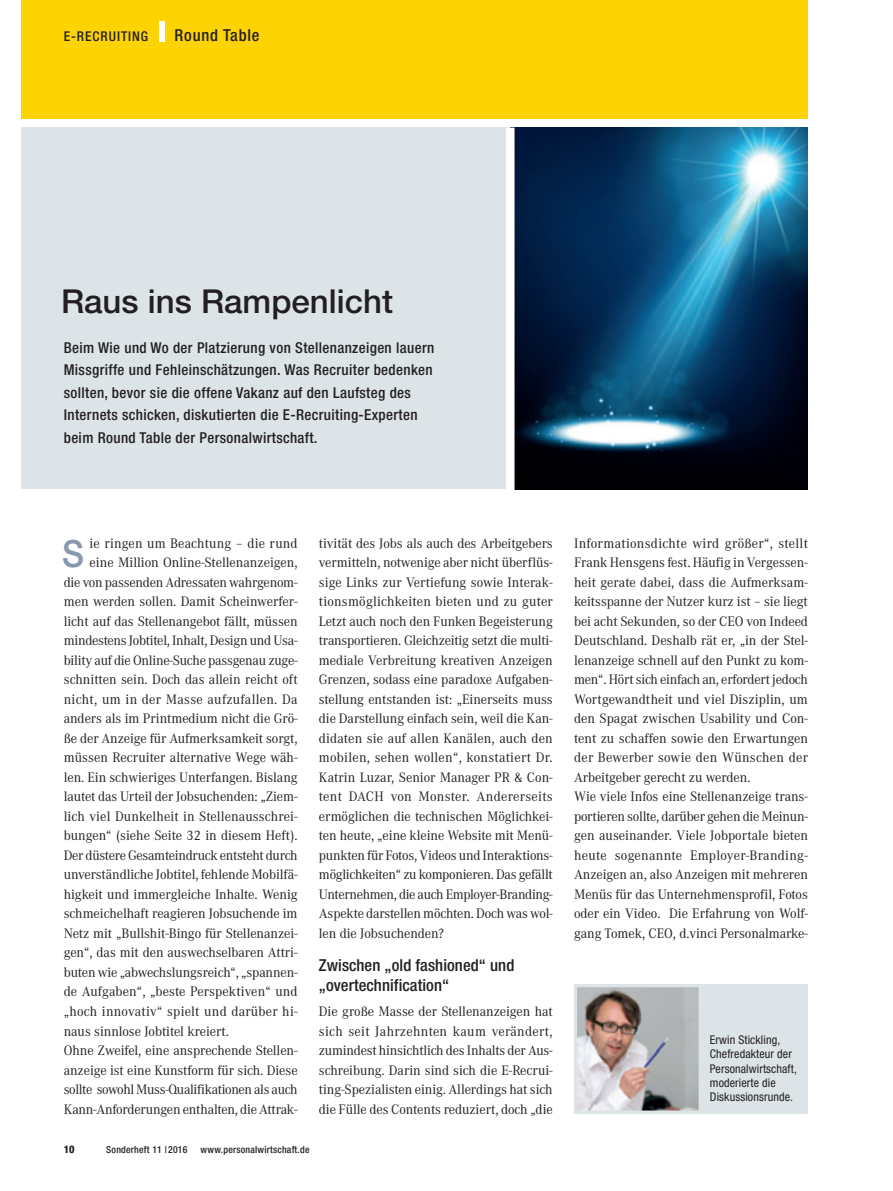
<style>
.page{position:relative;width:893px;height:1191px;background:#fff}
.page>*{position:absolute;margin:0;border:0;box-sizing:border-box;transform-origin:0 0}
.t1{font:500 37.5px "Helvetica Neue";color:#8897ad;scale:.9 1}
.t2{font:500 33px "Helvetica Neue";color:#231f20}
.t3{font:500 condensed 16.5px/19.5px "Helvetica Neue";letter-spacing:.005em;color:#231f20}
.t4{font:500 condensed 16.5px "Helvetica Neue";letter-spacing:.05em;color:#231f20}
.t5{font:500 condensed 15px/22.5px "Helvetica Neue";letter-spacing:.025em;color:#231f20}
.t6{font:14.25px/19.5px "Corporate A";letter-spacing:-.005em;color:#231f20;text-align:justify}
.t7{font:14.25px "Corporate A";letter-spacing:-.025em;color:#231f20}
.t8{font:14.25px "Corporate A";letter-spacing:.015em;color:#231f20}
.t9{font:14.25px "Corporate A";letter-spacing:.02em;color:#231f20}
.t10{font:500 condensed 13.5px "Helvetica Neue";letter-spacing:.07em;color:#231f20}
.t11{font:condensed 12px/14.2px "Helvetica Neue";letter-spacing:.01em;color:#231f20}
.t12{font:800 condensed 10.5px "Helvetica Neue";color:#231f20}
.t13{font:500 condensed 9.75px "Helvetica Neue";letter-spacing:.025em;color:#231f20}
</style>
<div class="page">
<div style="left:21px;top:0;width:787px;height:119px;background:#fed304"></div>
<div style="left:159px;top:21px;width:6px;height:20px;background:#fff"></div>
<div style="left:21px;top:128px;width:787px;height:361px;background:#dde4e8"></div>
<img style="left:514px;top:128px;width:294px;height:361px">
<div style="left:574px;top:984px;width:234px;height:129px;background:#dde4e8"></div>
<div style="left:506px;top:128px;width:8px;height:369px;background:#fff"></div>
<img style="left:578px;top:988px;width:120px;height:121px">
<div style="left:574px;top:984px;width:128px;height:129px;border:3px solid #dde4e8"></div>
<p class="t10" style="left:64px;top:32px;width:86px">E-RECRUITING</p>
<p class="t4" style="left:175px;top:30px;width:86px">Round Table</p>
<h2 class="t2" style="left:61px;top:290px;width:333px">Raus ins Rampenlicht</h2>
<p class="t5" style="left:64px;top:338px;width:372px">Beim Wie und Wo der Platzierung von Stellenanzeigen lauern Missgriffe und Fehleinschätzungen. Was Recruiter bedenken sollten, bevor sie die offene Vakanz auf den Laufsteg des Internets schicken, diskutierten die E-Recruiting-Experten beim Round Table der Personalwirtschaft.</p>
<p class="t6" style="left:90px;top:534px;width:210px">ie ringen um Beachtung – die rund</p>
<p class="t6" style="left:90px;top:554px;width:210px">eine Million Online-Stellenanzeigen,</p>
<p class="t6" style="left:64px;top:573px;width:235px">die von passenden Adressaten wahrgenom-</p>
<p class="t6" style="left:64px;top:593px;width:235px">men werden sollen. Damit Scheinwerfer-</p>
<p class="t6" style="left:64px;top:612px;width:235px">licht auf das Stellenangebot fällt, müssen</p>
<p class="t6" style="left:64px;top:632px;width:235px">mindestens Jobtitel, Inhalt, Design und Usa-</p>
<p class="t6" style="left:64px;top:651px;width:235px">bility auf die Online-Suche passgenau zuge-</p>
<p class="t6" style="left:64px;top:671px;width:235px">schnitten sein. Doch das allein reicht oft</p>
<p class="t9" style="left:64px;top:694px;width:235px">nicht, um in der Masse aufzufallen. Da</p>
<p class="t6" style="left:64px;top:710px;width:235px">anders als im Printmedium nicht die Grö-</p>
<p class="t6" style="left:64px;top:729px;width:235px">ße der Anzeige für Aufmerksamkeit sorgt,</p>
<p class="t6" style="left:64px;top:749px;width:235px">müssen Recruiter alternative Wege wäh-</p>
<p class="t6" style="left:64px;top:768px;width:235px">len. Ein schwieriges Unterfangen. Bislang</p>
<p class="t6" style="left:64px;top:788px;width:235px">lautet das Urteil der Jobsuchenden: „Ziem-</p>
<p class="t6" style="left:64px;top:807px;width:235px">lich viel Dunkelheit in Stellenausschrei-</p>
<p class="t6" style="left:64px;top:827px;width:235px">bungen“ (siehe Seite 32 in diesem Heft).</p>
<p class="t6" style="left:64px;top:846px;width:235px">Der düstere Gesamteindruck entsteht durch</p>
<p class="t6" style="left:64px;top:866px;width:235px">unverständliche Jobtitel, fehlende Mobilfä-</p>
<p class="t6" style="left:64px;top:885px;width:235px">higkeit und immergleiche Inhalte. Wenig</p>
<p class="t6" style="left:64px;top:905px;width:235px">schmeichelhaft reagieren Jobsuchende im</p>
<p class="t6" style="left:64px;top:924px;width:235px">Netz mit „Bullshit-Bingo für Stellenanzei-</p>
<p class="t6" style="left:64px;top:944px;width:235px">gen“, das mit den auswechselbaren Attri-</p>
<p class="t6" style="left:64px;top:963px;width:235px">buten wie „abwechslungsreich“, „spannen-</p>
<p class="t6" style="left:64px;top:983px;width:235px">de Aufgaben“, „beste Perspektiven“ und</p>
<p class="t8" style="left:64px;top:1006px;width:235px">„hoch innovativ“ spielt und darüber hi-</p>
<p class="t6" style="left:64px;top:1022px;width:167px">naus sinnlose Jobtitel kreiert.</p>
<p class="t6" style="left:64px;top:1041px;width:235px">Ohne Zweifel, eine ansprechende Stellen-</p>
<p class="t6" style="left:64px;top:1061px;width:235px">anzeige ist eine Kunstform für sich. Diese</p>
<p class="t7" style="left:64px;top:1084px;width:235px">sollte sowohl Muss-Qualifikationen als auch</p>
<p class="t6" style="left:64px;top:1100px;width:235px">Kann-Anforderungen enthalten, die Attrak-</p>
<h1 class="t1" style="left:62px;top:540px;width:26px">S</h1>
<p class="t6" style="left:319px;top:534px;width:235px">tivität des Jobs als auch des Arbeitgebers vermitteln, notwenige aber nicht überflüs&shy;sige Links zur Vertiefung sowie Interak&shy;tionsmöglichkeiten bieten und zu guter Letzt auch noch den Funken Begeisterung transportieren. Gleichzeitig setzt die multi&shy;mediale Verbreitung kreativen Anzeigen Grenzen, sodass eine paradoxe Aufgaben&shy;stellung entstanden ist: „Einerseits muss die Darstellung einfach sein, weil die Kan&shy;didaten sie auf allen Kanälen, auch den mobilen, sehen wollen“, konstatiert Dr.<br>Katrin Luzar, Senior Manager PR &amp; Con&shy;tent DACH von Monster. Andererseits ermöglichen die technischen Möglichkei&shy;ten heute, „eine kleine Website mit Menü&shy;punkten für Fotos, Videos und Interaktions&shy;möglichkeiten“ zu komponieren. Das gefällt Unternehmen, die auch Employer-Branding-Aspekte darstellen möchten. Doch was wol&shy;len die Jobsuchenden?</p>
<p class="t3" style="left:319px;top:956px;width:197px">Zwischen „old fashioned“ und „overtechnification“</p>
<p class="t6" style="left:319px;top:1002px;width:235px">Die große Masse der Stellenanzeigen hat sich seit Jahrzehnten kaum verändert, zumindest hinsichtlich des Inhalts der Aus&shy;schreibung. Darin sind sich die E-Recrui&shy;ting-Spezialisten einig. Allerdings hat sich die Fülle des Contents reduziert, doch „die</p>
<p class="t12" style="left:64px;top:1145px;width:12px">10</p>
<p class="t13" style="left:106px;top:1145px;width:83px">Sonderheft 11 |2016</p>
<p class="t13" style="left:201px;top:1145px;width:110px">www.personalwirtschaft.de</p>
<p class="t6" style="left:574px;top:534px;width:235px;text-align:left">Informationsdichte wird größer“, stellt Frank Hensgens fest. Häufig in Vergessen&shy;heit gerate dabei, dass die Aufmerksam&shy;keitsspanne der Nutzer kurz ist – sie liegt bei acht Sekunden, so der CEO von Indeed Deutschland. Deshalb rät er, „in der Stel&shy;lenanzeige schnell auf den Punkt zu kom&shy;men“. Hört sich einfach an, erfordert jedoch Wortgewandtheit und viel Disziplin, um den Spagat zwischen Usability und Con&shy;tent zu schaffen sowie den Erwartungen der Bewerber sowie den Wünschen der Arbeitgeber gerecht zu werden.<br>Wie viele Infos eine Stellenanzeige trans&shy;portieren sollte, darüber gehen die Meinun&shy;gen auseinander. Viele Jobportale bieten heute sogenannte Employer-Branding-Anzeigen an, also Anzeigen mit mehreren Menüs für das Unternehmensprofil, Fotos oder ein Video. Die Erfahrung von Wolf&shy;gang Tomek, CEO, d.vinci Personalmarke-</p>
<p class="t11" style="left:710px;top:1033px;width:89px">Erwin Stickling,<br>Chefredakteur der<br>Personalwirtschaft, moderierte die<br>Diskussionsrunde.</p>
</div>
